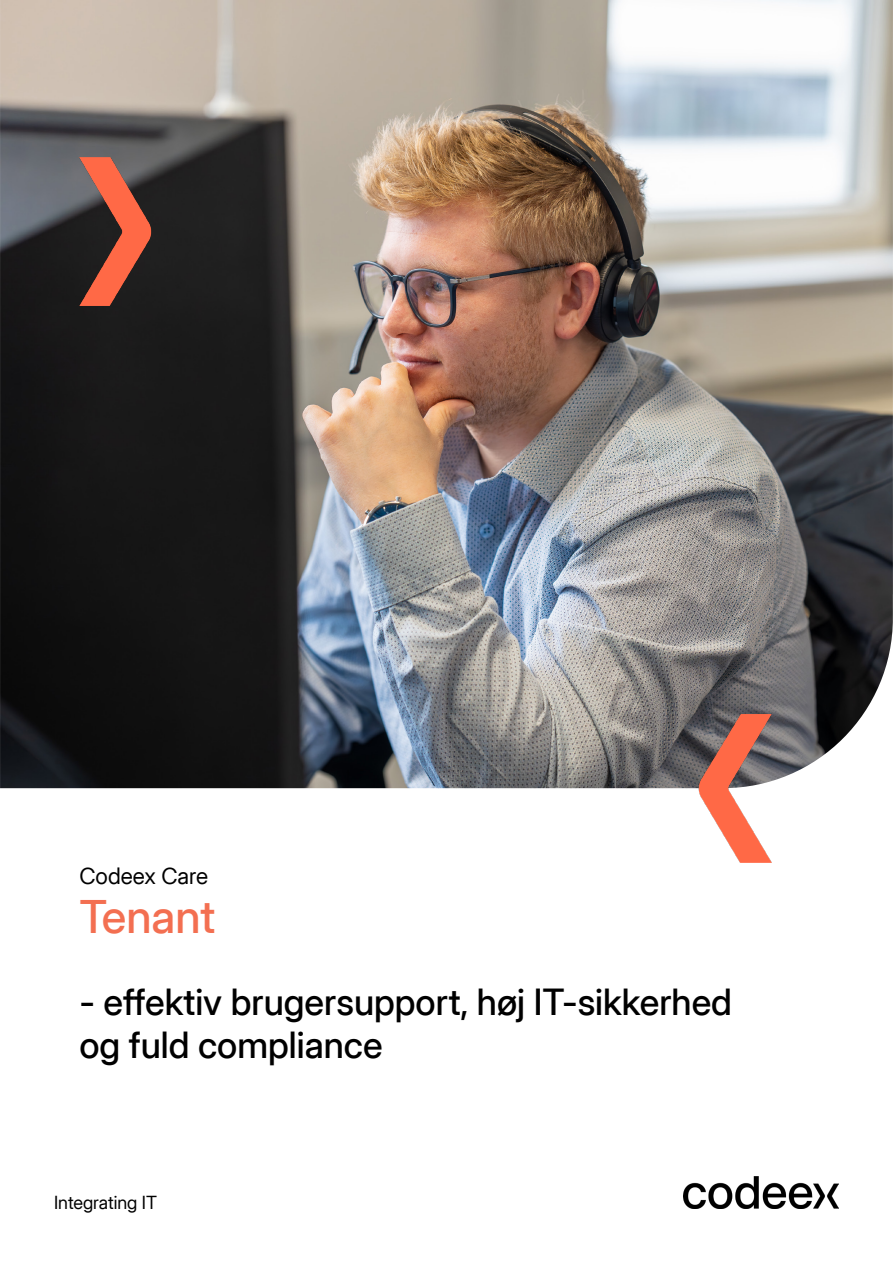
<style>
.page{position:relative;width:893px;height:1263px;background:#fff}
.page>*{position:absolute;margin:0;border:0;box-sizing:border-box;transform-origin:0 0}
.t1{font:500 45px "Inter Display";color:#f36f51}
.t2{font:500 36px/43.2px "Inter Display";color:#000}
.t3{font:22.5px "Inter Display";color:#000}
.t4{font:18px "Inter Display";color:#000}
</style>
<div class="page">
<img style="left:683px;top:1176px;width:156px;height:33px">
<img style="left:0;top:0;width:893px;height:788px">
<img style="left:693px;top:714px;width:78px;height:148px">
<img style="left:79px;top:157px;width:79px;height:148px">
<p class="t3" style="left:79px;top:859px;width:130px">Codeex Care</p>
<p class="t1" style="left:79px;top:883px;width:138px">Tenant</p>
<h1 class="t2" style="left:79px;top:979px;width:654px">- effektiv brugersupport, høj IT-sikkerhed og fuld compliance</h1>
<p class="t4" style="left:54px;top:1188px;width:105px">Integrating IT</p>
</div>
